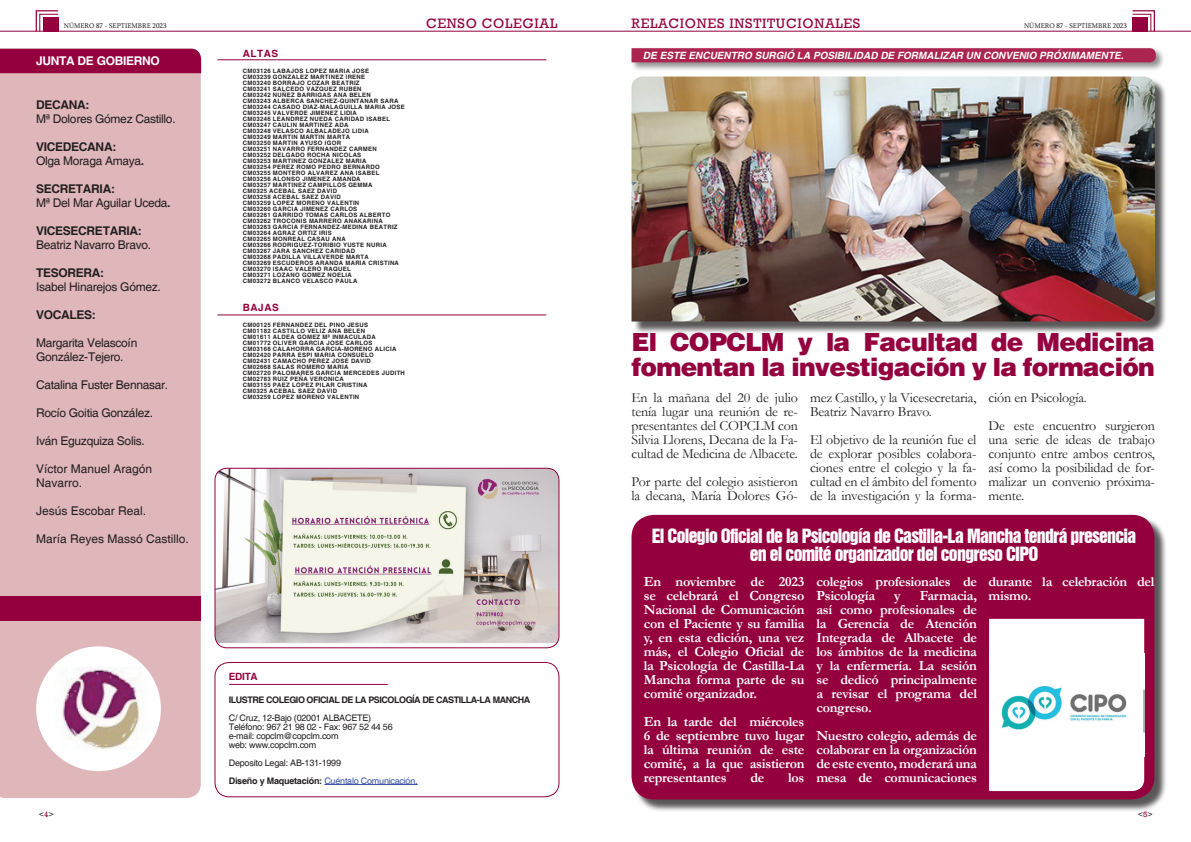
<style>
.page{position:relative;width:1191px;height:842px;background:#fff}
.page>*{position:absolute;margin:0;border:0;box-sizing:border-box;transform-origin:0 0}
.t1{font:900 25px/25px "Helvetica";letter-spacing:-.03em;color:#94003e}
.t2{font:18px/18px "Swiss 921 BT Regular A";letter-spacing:-.04em;color:#fff;text-align:center}
.t3{font:700 14px/14px "Garamond";letter-spacing:-.02em;color:#fff;text-align:justify}
.t4{font:14px/14px "Garamond";letter-spacing:-.01em;color:#231f20;text-align:justify}
.t5{font:14px "Rockwell";letter-spacing:.05em;color:#94003e}
.t6{font:12px/14px "Helvetica";letter-spacing:-.025em;color:#231f20}
.t7{font:12px/14px "Helvetica";color:#231f20}
.t8{font:700 12px "Helvetica";letter-spacing:-.025em;color:#231f20}
.t9{font:700 12px "Helvetica";letter-spacing:-.025em;color:#fff}
.t10{font:italic 700 10px "Helvetica";color:#fff}
.t11{font:700 10px "Helvetica";letter-spacing:.05em;color:#94003e}
.t12{font:9px/9px "Helvetica";letter-spacing:-.025em;color:#231f20}
.t13{font:700 9px "Helvetica";letter-spacing:-.05em;color:#231f20}
.t14{font:8px "Rockwell";color:#231f20}
.t15{font:7px "Sylfaen";color:#231f20}
.t16{font:700 6px/6px "Helvetica";letter-spacing:.05em;color:#231f20}
.s1{font-weight:700}
.s2{color:#3853a3}
.s3{color:#94003e}
</style>
<div class="page">
<div style="left:630px;top:47px;width:535px;height:25px;background:#231f20;opacity:.5"></div>
<svg style="left:630px;top:47px;width:526px;height:16px;background:#b13a60"></svg>
<div style="left:0;top:73px;width:201px;height:725px;background:#dfb6b9"></div>
<div style="left:0;top:49px;width:201px;height:24px;background:#94003e"></div>
<hr style="left:0;top:31px;width:1191px;height:1px;background:#94003e">
<svg style="left:35px;top:10px;width:24px;height:22px"></svg>
<svg style="left:1131px;top:10px;width:24px;height:22px"></svg>
<img style="left:36px;top:646px;width:125px;height:125px;border-radius:62px">
<hr style="left:217px;top:60px;width:329px;height:1px;background:#94003e">
<hr style="left:217px;top:315px;width:329px;height:1px;background:#94003e">
<img style="left:216px;top:468px;width:343px;height:175px">
<div style="left:214px;top:468px;width:345px;height:180px;border:1px solid #94003e;border-radius:12px"></div>
<div style="left:0;top:596px;width:201px;height:24px;background:#94003e"></div>
<hr style="left:324px;top:784px;width:94px;height:1px;background:#3853a3">
<hr style="left:229px;top:684px;width:159px;height:1px;background:#94003e">
<div style="left:214px;top:662px;width:345px;height:135px;border:1px solid #94003e;border-radius:14px"></div>
<div style="left:633px;top:78px;width:534px;height:256px;background:#231f20;opacity:.75"></div>
<img style="left:631px;top:77px;width:524px;height:244px">
<div style="left:633px;top:516px;width:534px;height:296px;background:#231f20;opacity:.75"></div>
<div style="left:631px;top:515px;width:523px;height:284px;background:#94003e;border-radius:23px"></div>
<div style="left:989px;top:619px;width:155px;height:172px;background:#fff"></div>
<img style="left:989px;top:653px;width:155px;height:104px">
<p class="t15" style="left:64px;top:21px;width:104px">NÚMERO 87 - SEPTIEMBRE 2023</p>
<h3 class="t9" style="left:36px;top:53px;width:125px">JUNTA DE GOBIERNO</h3>
<h3 class="t8" style="left:36px;top:98px;width:55px">DECANA:</h3>
<h3 class="t6" style="left:36px;top:113px;width:141px">Mª Dolores Gómez Castillo.</h3>
<h3 class="t6" style="left:36px;top:141px;width:110px"><span class="s1">VICEDECANA:<br></span>Olga Moraga Amaya<span class="s1">.</span></h3>
<h3 class="t6" style="left:36px;top:183px;width:136px"><span class="s1">SECRETARIA:<br></span>Mª Del Mar Aguilar Uceda<span class="s1">.</span></h3>
<h3 class="t8" style="left:36px;top:224px;width:107px">VICESECRETARIA:</h3>
<h3 class="t6" style="left:36px;top:239px;width:117px">Beatriz Navarro Bravo.</h3>
<h3 class="t8" style="left:36px;top:266px;width:70px">TESORERA:</h3>
<h3 class="t6" style="left:36px;top:281px;width:126px">Isabel Hinarejos Gómez.</h3>
<h3 class="t8" style="left:36px;top:308px;width:61px">VOCALES:</h3>
<h3 class="t6" style="left:36px;top:337px;width:103px">Margarita Velascoín<br>González-Tejero.</h3>
<h3 class="t6" style="left:36px;top:379px;width:134px">Catalina Fuster Bennasar.</h3>
<h3 class="t6" style="left:36px;top:407px;width:119px">Rocío Goitia González.</h3>
<h3 class="t6" style="left:36px;top:435px;width:110px">Iván Eguzquiza Solis.</h3>
<h3 class="t7" style="left:36px;top:463px;width:118px">Víctor Manuel Aragón<br>Navarro.</h3>
<h3 class="t7" style="left:36px;top:505px;width:112px">Jesús Escobar Real.</h3>
<h3 class="t7" style="left:36px;top:533px;width:154px">María Reyes Massó Castillo.</h3>
<h3 class="t5" style="left:426px;top:15px;width:133px">CENSO COLEGIAL</h3>
<h3 class="t5" style="left:631px;top:15px;width:230px">RELACIONES INSTITUCIONALES</h3>
<p class="t15" style="left:1024px;top:21px;width:104px">NÚMERO 87 - SEPTIEMBRE 2023</p>
<h3 class="t11" style="left:243px;top:47px;width:37px">ALTAS</h3>
<p class="t16" style="left:243px;top:68px;width:164px">CM03126 LABAJOS LOPEZ MARIA JOSE<br>CM03239 GONZALEZ MARTINEZ IRENE<br>CM03240 BORRAJO COZAR BEATRIZ<br>CM03241 SALCEDO VAZQUEZ RUBEN<br>CM03242 NUÑEZ BARRIGAS ANA BELEN<br>CM03243 ALBERCA SANCHEZ-QUINTANAR SARA<br>CM03244 CASADO DIAZ-MALAGUILLA MARIA JOSE<br>CM03245 VALVERDE JIMENEZ LIDIA<br>CM03246 LEANDREZ NUEDA CARIDAD ISABEL<br>CM03247 CAULIN MARTINEZ ADA<br>CM03248 VELASCO ALBALADEJO LIDIA<br>CM03249 MARTIN MARTIN MARTA<br>CM03250 MARTIN AYUSO IGOR<br>CM03251 NAVARRO FERNANDEZ CARMEN<br>CM03252 DELGADO ROCHA NICOLAS<br>CM03253 MARTINEZ GONZALEZ MARIA<br>CM03254 PEREZ ROMO PEDRO BERNARDO<br>CM03255 MONTERO ALVAREZ ANA ISABEL<br>CM03256 ALONSO JIMENEZ AMANDA<br>CM03257 MARTINEZ CAMPILLOS GEMMA<br>CM0325 ACEBAL SAEZ DAVID<br>CM03258 ACEBAL SAEZ DAVID<br>CM03259 LOPEZ MORENO VALENTIN<br>CM03260 GARCIA JIMENEZ CARLOS<br>CM03261 GARRIDO TOMAS CARLOS ALBERTO<br>CM03262 TROCONIS MARRERO ANAKARINA<br>CM03263 GARCIA FERNANDEZ-MEDINA BEATRIZ<br>CM03264 AGRAZ ORTIZ IRIS<br>CM03265 MONREAL CASAU ANA<br>CM03266 RODRIGUEZ-TORIBIO YUSTE NURIA<br>CM03267 JARA SANCHEZ CARIDAD<br>CM03268 PADILLA VILLAVERDE MARTA<br>CM03269 ESCUDEROS ARANDA MARIA CRISTINA<br>CM03270 ISAAC VALERO RAQUEL<br>CM03271 LOZANO GOMEZ NOELIA<br>CM03272 BLANCO VELASCO PAULA</p>
<h3 class="t11" style="left:243px;top:301px;width:37px">BAJAS</h3>
<p class="t16" style="left:243px;top:322px;width:164px">CM00125 FERNANDEZ DEL PINO JESUS<br>CM01182 CASTILLO VELIZ ANA BELEN<br>CM01611 ALDEA GOMEZ Mª INMACULADA CM01772 OLIVER GARCIA JOSE CARLOS<br>CM03168 CALAHORRA GARCIA-MORENO ALICIA CM02420 PARRA ESPI MARIA CONSUELO<br>CM02431 CAMACHO PEREZ JOSE DAVID<br>CM02668 SALAS ROMERO MARIA<br>CM02720 PALOMARES GARCIA MERCEDES JUDITH CM02783 RUIZ PEÑA VERONICA<br>CM03155 PAEZ LOPEZ PILAR CRISTINA<br>CM0325 ACEBAL SAEZ DAVID<br>CM03259 LOPEZ MORENO VALENTIN</p>
<h3 class="t11" style="left:229px;top:670px;width:31px">EDITA</h3>
<h3 class="t13" style="left:229px;top:694px;width:303px">ILUSTRE COLEGIO OFICIAL DE LA PSICOLOGÍA DE CASTILLA-LA MANCHA</h3>
<h3 class="t12" style="left:229px;top:713px;width:165px">C/ Cruz, 12-Bajo (02001 ALBACETE)<br>Teléfono: 967 21 98 02 - Fax: 967 52 44 56 e-mail: copclm@copclm.com<br>web: www.copclm.com</h3>
<h3 class="t12" style="left:229px;top:754px;width:190px;line-height:18px">Deposito Legal: AB-131-1999<br><span class="s1">Diseño y Maquetación:</span> <span class="s2">Cuéntalo Comunicación.</span></h3>
<h3 class="t10" style="left:643px;top:49px;width:482px">DE ESTE ENCUENTRO SURGIÓ LA POSIBILIDAD DE FORMALIZAR UN CONVENIO PRÓXIMAMENTE.</h3>
<h1 class="t1" style="left:631px;top:329px;width:525px">El COPCLM y la Facultad de Medicina fomentan la investigación y la formación</h1>
<h3 class="t4" style="left:631px;top:390px;width:168px">En la mañana del 20 de julio tenía lugar una reunión de re&shy;presentantes del COPCLM con Silvia Llorens, Decana de la Fa&shy;cultad de Medicina de Albacete.</h3>
<h3 class="t4" style="left:631px;top:474px;width:168px">Por parte del colegio asistieron la decana, María Dolores Gó-</h3>
<h3 class="t4" style="left:810px;top:390px;width:168px">mez Castillo, y la Vicesecretaria,<br>Beatriz Navarro Bravo.</h3>
<h3 class="t4" style="left:810px;top:432px;width:168px">El objetivo de la reunión fue el de explorar posibles colabora&shy;ciones entre el colegio y la fa&shy;cultad en el ámbito del fomento de la investigación y la forma-</h3>
<h3 class="t4" style="left:988px;top:383px;width:168px;line-height:28px">ción en Psicología.<br>De este encuentro surgieron</h3>
<h3 class="t4" style="left:988px;top:432px;width:168px">una serie de ideas de trabajo conjunto entre ambos centros, así como la posibilidad de for&shy;malizar un convenio próxima&shy;mente.</h3>
<h2 class="t2" style="left:652px;top:527px;width:486px">El Colegio Oficial de la Psicología de Castilla-La Mancha tendrá presencia en el comité organizador del congreso CIPO</h2>
<h3 class="t3" style="left:644px;top:574px;width:162px">En noviembre de 2023 se celebrará el Congreso Nacional de Comunicación con el Paciente y su familia y, en esta edición, una vez más, el Colegio Oficial de la Psicología de Castilla-La Mancha forma parte de su comité organizador.</h3>
<h3 class="t3" style="left:644px;top:714px;width:162px">En la tarde del miércoles 6 de septiembre tuvo lugar la última reunión de este comité, a la que asistieron representantes</h3>
<h3 class="t3" style="left:816px;top:574px;width:162px">colegios profesionales de<br>Psicología</h3>
<h3 class="t3" style="left:988px;top:574px;width:167px">durante la celebración del mismo.</h3>
<h3 class="t3" style="left:816px;top:588px;width:162px;text-indent:103px">Farmacia, así como profesionales de la Gerencia de Atención Integrada de Albacete de los ámbitos de la medicina y la enfermería. La sesión se dedicó principalmente a revisar el programa del congreso.</h3>
<h3 class="t3" style="left:816px;top:728px;width:162px">Nuestro colegio, además de colaborar en la organización de este evento, moderará una mesa de comunicaciones</h3>
<h3 class="t3" style="left:894px;top:588px;width:8px">y</h3>
<h3 class="t3" style="left:750px;top:770px;width:16px">de</h3>
<h3 class="t3" style="left:788px;top:770px;width:18px">los</h3>
<h3 class="t14" style="left:39px;top:809px;width:17px">&lt;<span class="s3">4</span>&gt;</h3>
<h3 class="t14" style="left:1137px;top:809px;width:17px">&lt;<span class="s3">5</span>&gt;</h3>
</div>
